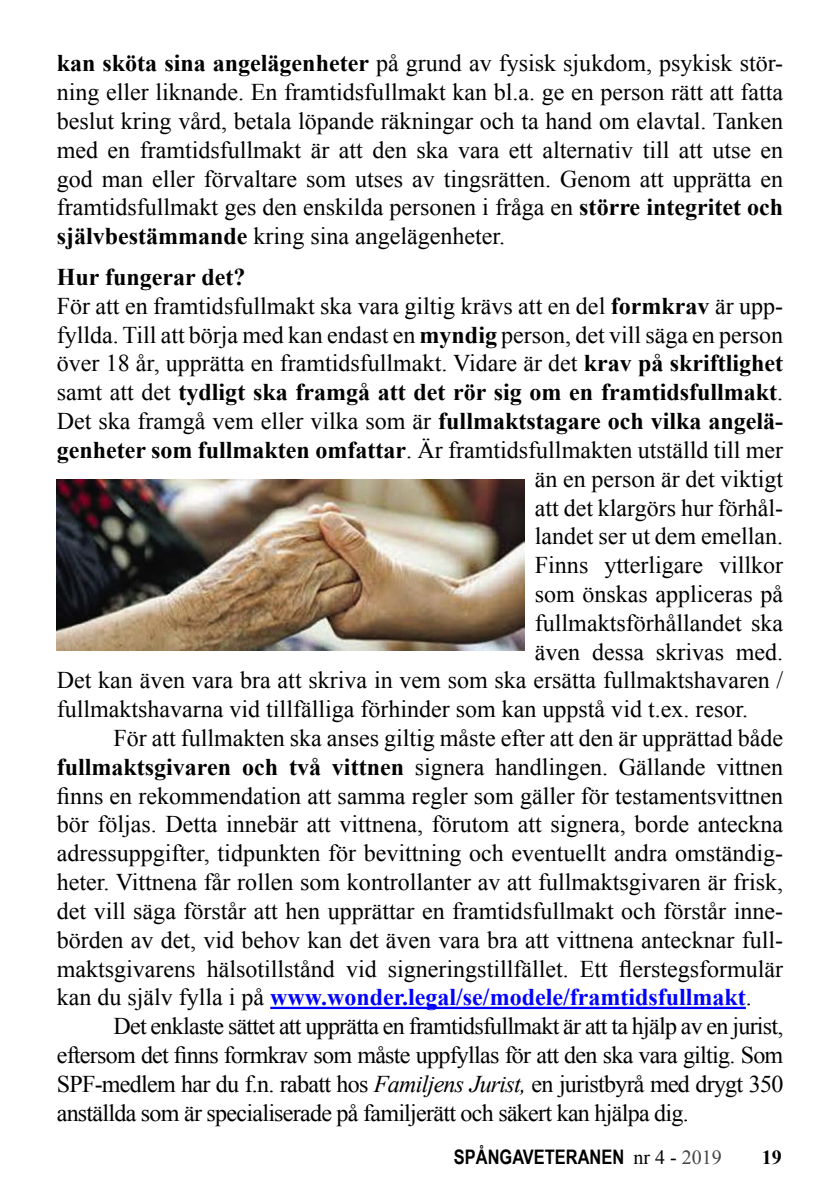
<style>
.page{position:relative;width:840px;height:1191px;background:#fff}
.page>*{position:absolute;margin:0;border:0;box-sizing:border-box;transform-origin:0 0}
.t1{font:24px/28.8px "Times New Roman";color:#000;text-align:justify}
.t2{font:24px "Times New Roman";letter-spacing:-.03em;color:#000}
.t3{font:700 24px "Times New Roman";color:#000}
.t4{font:700 24px "Times New Roman";color:#00f}
.t5{font:700 20px "Arial Narrow";color:#000}
.t6{font:700 20px "Times New Roman";color:#000}
.s1{font-weight:700}
.s2{font-weight:400}
.s3{font-weight:400;color:#000}
.s4{font-style:italic}
.s5{font-family:"Times New Roman";font-weight:400}
.s6{font-family:"Times New Roman";font-weight:400;color:#444}
</style>
<div class="page">
<hr style="left:270px;top:1006px;width:475px;height:3px;background:#00f">
<img style="left:57px;top:479px;width:467px;height:171px">
<p class="t1" style="left:57px;top:49px;width:727px"><span class="s1">kan sköta sina angelägenheter</span> på grund av fysisk sjukdom, psykisk stör&shy;ning eller liknande. En framtidsfullmakt kan bl.a. ge en person rätt att fatta beslut kring vård, betala löpande räkningar och ta hand om elavtal. Tanken med en framtidsfullmakt är att den ska vara ett alternativ till att utse en god man eller förvaltare som utses av tingsrätten. Genom att upprätta en framtidsfullmakt ges den enskilda personen i fråga en <span class="s1">större integritet och självbestämmande</span> kring sina angelägenheter.</p>
<p class="t3" style="left:57px;top:260px;width:190px">Hur fungerar det?</p>
<p class="t1" style="left:57px;top:291px;width:727px">För att en framtidsfullmakt ska vara giltig krävs att en del <span class="s1">formkrav</span> är upp-</p>
<p class="t1" style="left:57px;top:320px;width:727px">fyllda. Till att börja med kan endast en <span class="s1">myndig</span> person, det vill säga en person</p>
<p class="t1" style="left:57px;top:349px;width:727px">över 18 år, upprätta en framtidsfullmakt. Vidare är det <span class="s1">krav på skriftlighet</span></p>
<p class="t3" style="left:57px;top:376px;width:727px"><span class="s2">samt att det</span> tydligt ska framgå att det rör sig om en framtidsfullmakt<span class="s2">.</span></p>
<p class="t1" style="left:57px;top:406px;width:727px">Det ska framgå vem eller vilka som är <span class="s1">fullmaktstagare och vilka angelä-</span></p>
<p class="t1" style="left:57px;top:435px;width:727px"><span class="s1">genheter som fullmakten omfattar</span>. Är framtidsfullmakten utställd till mer</p>
<p class="t1" style="left:534px;top:464px;width:250px">än en person är det viktigt</p>
<p class="t1" style="left:534px;top:493px;width:250px">att det klargörs hur förhål-</p>
<p class="t1" style="left:534px;top:521px;width:250px">landet ser ut dem emellan.</p>
<p class="t1" style="left:534px;top:550px;width:250px">Finns ytterligare villkor</p>
<p class="t1" style="left:534px;top:579px;width:250px">som önskas appliceras på</p>
<p class="t1" style="left:534px;top:608px;width:250px">fullmaktsförhållandet ska</p>
<p class="t1" style="left:534px;top:637px;width:250px">även dessa skrivas med.</p>
<p class="t1" style="left:57px;top:665px;width:727px">Det kan även vara bra att skriva in vem som ska ersätta fullmaktshavaren /</p>
<p class="t1" style="left:57px;top:694px;width:692px">fullmaktshavarna vid tillfälliga förhinder som kan uppstå vid t.ex. resor.</p>
<p class="t1" style="left:113px;top:723px;width:671px">För att fullmakten ska anses giltig måste efter att den är upprättad både</p>
<p class="t1" style="left:57px;top:752px;width:727px"><span class="s1">fullmaktsgivaren och två vittnen</span> signera handlingen. Gällande vittnen</p>
<p class="t1" style="left:57px;top:781px;width:727px">finns en rekommendation att samma regler som gäller för testamentsvittnen</p>
<p class="t1" style="left:57px;top:809px;width:727px">bör följas. Detta innebär att vittnena, förutom att signera, borde anteckna</p>
<p class="t1" style="left:57px;top:838px;width:727px">adressuppgifter, tidpunkten för bevittning och eventuellt andra omständig-</p>
<p class="t1" style="left:57px;top:867px;width:727px">heter. Vittnena får rollen som kontrollanter av att fullmaktsgivaren är frisk,</p>
<p class="t1" style="left:57px;top:896px;width:727px">det vill säga förstår att hen upprättar en framtidsfullmakt och förstår inne-</p>
<p class="t1" style="left:57px;top:925px;width:727px">börden av det, vid behov kan det även vara bra att vittnena antecknar full-</p>
<p class="t1" style="left:57px;top:953px;width:727px">maktsgivarens hälsotillstånd vid signeringstillfället. Ett flerstegsformulär</p>
<p class="t4" style="left:57px;top:980px;width:696px"><span class="s3">kan du själv fylla i på</span> www.wonder.legal/se/modele/framtidsfullmakt<span class="s3">.</span></p>
<p class="t2" style="left:113px;top:1010px;width:671px">Det enklaste sättet att upprätta en framtidsfullmakt är att ta hjälp av en jurist,</p>
<p class="t2" style="left:57px;top:1038px;width:727px">eftersom det finns formkrav som måste uppfyllas för att den ska vara giltig. Som</p>
<p class="t2" style="left:57px;top:1067px;width:727px">SPF-medlem har du f.n. rabatt hos <span class="s4">Familjens Jurist,</span> en juristbyrå med drygt 350</p>
<p class="t2" style="left:57px;top:1096px;width:633px">anställda som är specialiserade på familjerätt och säkert kan hjälpa dig.</p>
<p class="t5" style="left:453px;top:1145px;width:269px">SPÅNGAVETERANEN <span class="s5">nr 4 -</span> <span class="s6">2019</span></p>
<p class="t6" style="left:761px;top:1143px;width:21px">19</p>
</div>
